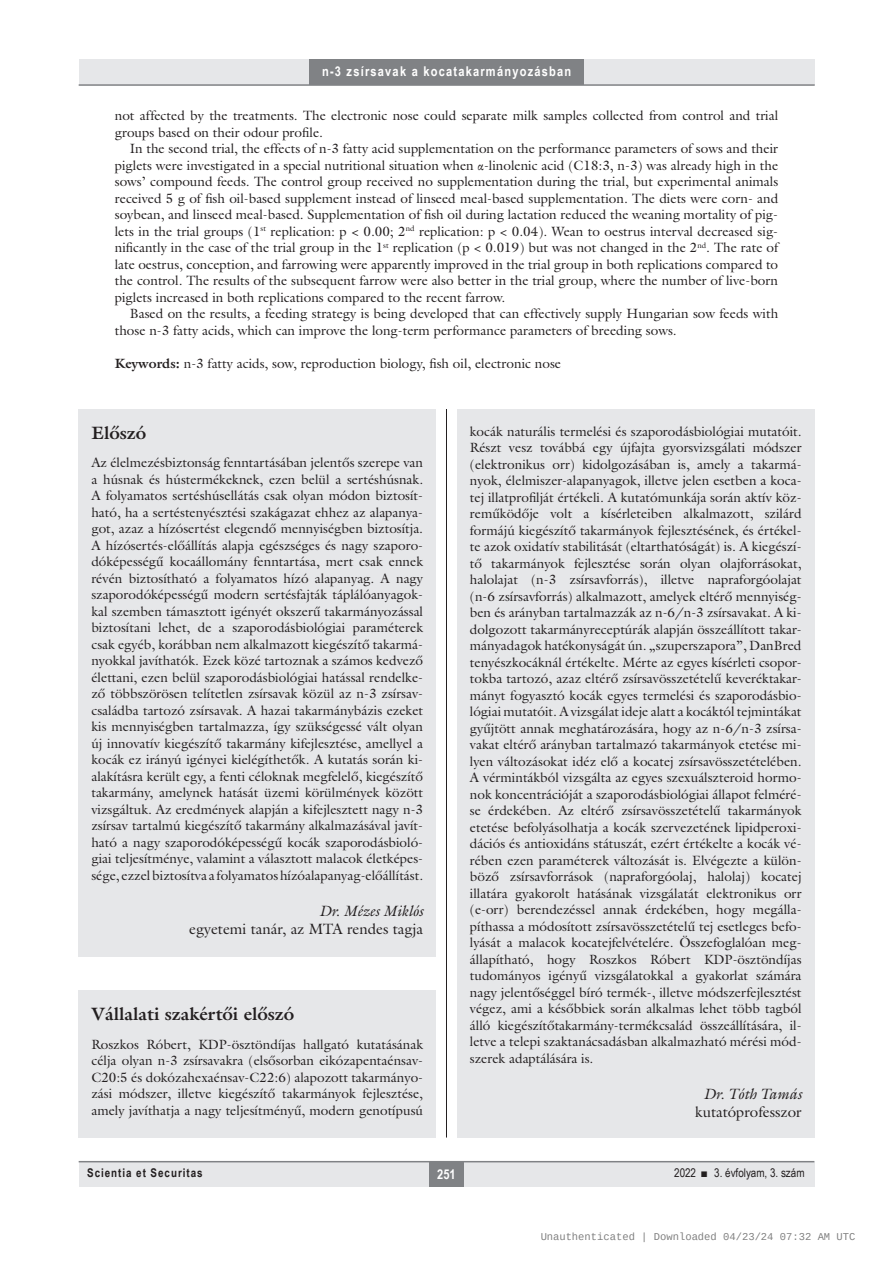
<style>
.page{position:relative;width:893px;height:1263px;background:#fff}
.page>*{position:absolute;margin:0;border:0;box-sizing:border-box;transform-origin:0 0}
.alcimbold{font:700 18px "Galliard Reg";color:#231f20}
.Body_Text{font:15px/18px "Galliard Reg";color:#231f20;text-align:right}
.tompa_9_11{font:13.5px/16.5px "Galliard Reg";color:#231f20;text-align:justify}
._9_11{font:13.5px/16.5px "Galliard Reg";color:#231f20}
.oldalszam{font:700 13.5px "Arial Narrow";letter-spacing:.09em;color:#fff}
.t1{font:12px "Arial Narrow";color:#231f20}
.t2{font:700 12px "Arial Narrow";letter-spacing:.08em;color:#231f20}
.t3{font:10.5px "Liberation Mono";color:rgb(0 0 0/.5)}
.s1{font-family:"Garamond Premr Pro"}
.s2{font-weight:700}
.s3{font-style:italic}
</style>
<div class="page">
<div style="left:79px;top:1161px;width:735px;height:25px;background:#e6e7e9"></div>
<div style="left:429px;top:1161px;width:34px;height:25px;background:#808285"></div>
<hr style="left:79px;top:1161px;width:735px;height:1px;background:#808285">
<div style="left:79px;top:60px;width:735px;height:25px;background:#e6e7e9"></div>
<div style="left:309px;top:60px;width:275px;height:25px;background:#808285"></div>
<hr style="left:79px;top:84px;width:736px;height:2px;background:#808285">
<hr style="left:446px;top:111px;width:1px;height:1026px;background:#231f20">
<div style="left:115px;top:111px;width:663px;height:298px;background:#fff"></div>
<div style="left:79px;top:409px;width:357px;height:547px;background:#e6e7e9"></div>
<div style="left:79px;top:990px;width:357px;height:147px;background:#e6e7e9"></div>
<div style="left:457px;top:409px;width:357px;height:728px;background:#e6e7e9"></div>
<p class="oldalszam" style="left:322px;top:61px;width:251px">n-3 zsírsavak a kocatakarmányozásban</p>
<p class="_9_11" style="left:115px;top:107px;width:665px">not affected by the treatments. The electronic nose could separate milk samples collected from control and trial groups based on their odour profile.</p>
<p class="_9_11" style="left:115px;top:140px;width:665px;text-align:justify;text-indent:15px">In the second trial, the effects of n-3 fatty acid supplementation on the performance parameters of sows and their piglets were investigated in a special nutritional situation when <span class="s1">α</span>-linolenic acid (C18:3, n-3) was already high in the sows’ compound feeds. The control group received no supplementation during the trial, but experimental animals received 5 g of fish oil-based supplement instead of linseed meal-based supplementation. The diets were corn- and soybean, and linseed meal-based. Supplementation of fish oil during lactation reduced the weaning mortality of pig&shy;lets in the trial groups (1<sup>st</sup> replication: p &lt; 0.00; 2<sup>nd</sup> replication: p &lt; 0.04). Wean to oestrus interval decreased sig&shy;nificantly in the case of the trial group in the 1<sup>st</sup> replication (p &lt; 0.019) but was not changed in the 2<sup>nd</sup>. The rate of late oestrus, conception, and farrowing were apparently improved in the trial group in both replications compared to the control. The results of the subsequent farrow were also better in the trial group, where the number of live-born piglets increased in both replications compared to the recent farrow.</p>
<p class="_9_11" style="left:115px;top:305px;width:665px;text-indent:15px">Based on the results, a feeding strategy is being developed that can effectively supply Hungarian sow feeds with those n-3 fatty acids, which can improve the long-term performance parameters of breeding sows.</p>
<p class="tompa_9_11" style="left:115px;top:355px;width:448px"><span class="s2">Keywords:</span> n-3 fatty acids, sow, reproduction biology, fish oil, electronic nose</p>
<p class="alcimbold" style="left:91px;top:421px;width:56px">Előszó</p>
<p class="tompa_9_11" style="left:91px;top:454px;width:333px">Az élelmezésbiztonság fenntartásában jelentős szerepe van a húsnak és hústermékeknek, ezen belül a sertéshúsnak.<br>A folyamatos sertéshúsellátás csak olyan módon biztosít&shy;ható, ha a sertéstenyésztési szakágazat ehhez az alapanya&shy;got, azaz a hízósertést elegendő mennyiségben biztosítja.<br>A hízósertés-előállítás alapja egészséges és nagy szaporo&shy;dóképességű kocaállomány fenntartása, mert csak ennek révén biztosítható a folyamatos hízó alapanyag. A nagy szaporodóképességű modern sertésfajták táplálóanyagok&shy;kal szemben támasztott igényét okszerű takarmányozással biztosítani lehet, de a szaporodásbiológiai paraméterek csak egyéb, korábban nem alkalmazott kiegészítő takarmá&shy;nyokkal javíthatók. Ezek közé tartoznak a számos kedvező élettani, ezen belül szaporodásbiológiai hatással rendelke&shy;ző többszörösen telítetlen zsírsavak közül az n-3 zsírsav&shy;családba tartozó zsírsavak. A hazai takarmánybázis ezeket kis mennyiségben tartalmazza, így szükségessé vált olyan új innovatív kiegészítő takarmány kifejlesztése, amellyel a kocák ez irányú igényei kielégíthetők. A kutatás során ki&shy;alakításra került egy, a fenti céloknak megfelelő, kiegészítő takarmány, amelynek hatását üzemi körülmények között vizsgáltuk. Az eredmények alapján a kifejlesztett nagy n-3 zsírsav tartalmú kiegészítő takarmány alkalmazásával javít&shy;ható a nagy szaporodóképességű kocák szaporodásbioló&shy;giai teljesítménye, valamint a választott malacok életképes&shy;sége, ezzel biztosítva a folyamatos hízóalapanyag-előállítást.</p>
<p class="Body_Text" style="left:189px;top:901px;width:235px"><span class="s3">Dr. Mézes Miklós<br></span>egyetemi tanár, az MTA rendes tagja</p>
<p class="alcimbold" style="left:91px;top:1002px;width:204px">Vállalati szakértői előszó</p>
<p class="tompa_9_11" style="left:91px;top:1036px;width:333px">Roszkos Róbert, KDP-ösztöndíjas hallgató kutatásának célja olyan n-3 zsírsavakra (elsősorban eikózapentaénsav-C20:5 és dokózahexaénsav-C22:6) alapozott takarmányo&shy;zási módszer, illetve kiegészítő takarmányok fejlesztése, amely javíthatja a nagy teljesítményű, modern genotípusú</p>
<p class="tompa_9_11" style="left:470px;top:423px;width:333px;text-align:left">kocák naturális termelési és szaporodásbiológiai mutatóit.<br>Részt vesz továbbá egy újfajta gyorsvizsgálati módszer (elektronikus orr) kidolgozásában is, amely a takarmá&shy;nyok, élelmiszer-alapanyagok, illetve jelen esetben a koca&shy;tej illatprofilját értékeli. A kutatómunkája során aktív köz&shy;reműködője volt a kísérleteiben alkalmazott, szilárd formájú kiegészítő takarmányok fejlesztésének, és értékel&shy;te azok oxidatív stabilitását (eltarthatóságát) is. A kiegészí&shy;tő takarmányok fejlesztése során olyan olajforrásokat, halolajat (n-3 zsírsavforrás), illetve napraforgóolajat (n-6 zsírsavforrás) alkalmazott, amelyek eltérő mennyiség&shy;ben és arányban tartalmazzák az n-6/n-3 zsírsavakat. A ki&shy;dolgozott takarmányreceptúrák alapján összeállított takar&shy;mányadagok hatékonyságát ún. „szuperszapora”, DanBred tenyészkocáknál értékelte. Mérte az egyes kísérleti csopor&shy;tokba tartozó, azaz eltérő zsírsavösszetételű keveréktakar&shy;mányt fogyasztó kocák egyes termelési és szaporodásbio&shy;lógiai mutatóit. A vizsgálat ideje alatt a kocáktól tejmintákat gyűjtött annak meghatározására, hogy az n-6/n-3 zsírsa&shy;vakat eltérő arányban tartalmazó takarmányok etetése mi&shy;lyen változásokat idéz elő a kocatej zsírsavösszetételében.<br>A vérmintákból vizsgálta az egyes szexuálszteroid hormo&shy;nok koncentrációját a szaporodásbiológiai állapot felméré&shy;se érdekében. Az eltérő zsírsavösszetételű takarmányok etetése befolyásolhatja a kocák szervezetének lipidperoxi&shy;dációs és antioxidáns státuszát, ezért értékelte a kocák vé&shy;rében ezen paraméterek változását is. Elvégezte a külön&shy;böző zsírsavforrások (napraforgóolaj, halolaj) kocatej illatára gyakorolt hatásának vizsgálatát elektronikus orr (e-orr) berendezéssel annak érdekében, hogy megálla&shy;píthassa a módosított zsírsavösszetételű tej esetleges befo&shy;lyását a malacok kocatejfelvételére. Összefoglalóan meg&shy;állapítható, hogy Roszkos Róbert KDP-ösztöndíjas tudományos igényű vizsgálatokkal a gyakorlat számára nagy jelentőséggel bíró termék-, illetve módszerfejlesztést végez, ami a későbbiek során alkalmas lehet több tagból álló kiegészítőtakarmány-termékcsalád összeállítására, il&shy;letve a telepi szaktanácsadásban alkalmazható mérési mód&shy;szerek adaptálására is.</p>
<p class="Body_Text" style="left:695px;top:1084px;width:108px;text-align:center"><span class="s3">Dr. Tóth Tamás </span>kutatóprofesszor</p>
<p class="t2" style="left:87px;top:1164px;width:117px">Scientia et Securitas</p>
<p class="oldalszam" style="left:437px;top:1163px;width:20px">251</p>
<p class="t1" style="left:674px;top:1164px;width:132px">2022 ■ 3. évfolyam, 3. szám</p>
<p class="t3" style="left:540px;top:1232px;width:316px">Unauthenticated | Downloaded 04/23/24 07:32 AM UTC</p>
</div>
